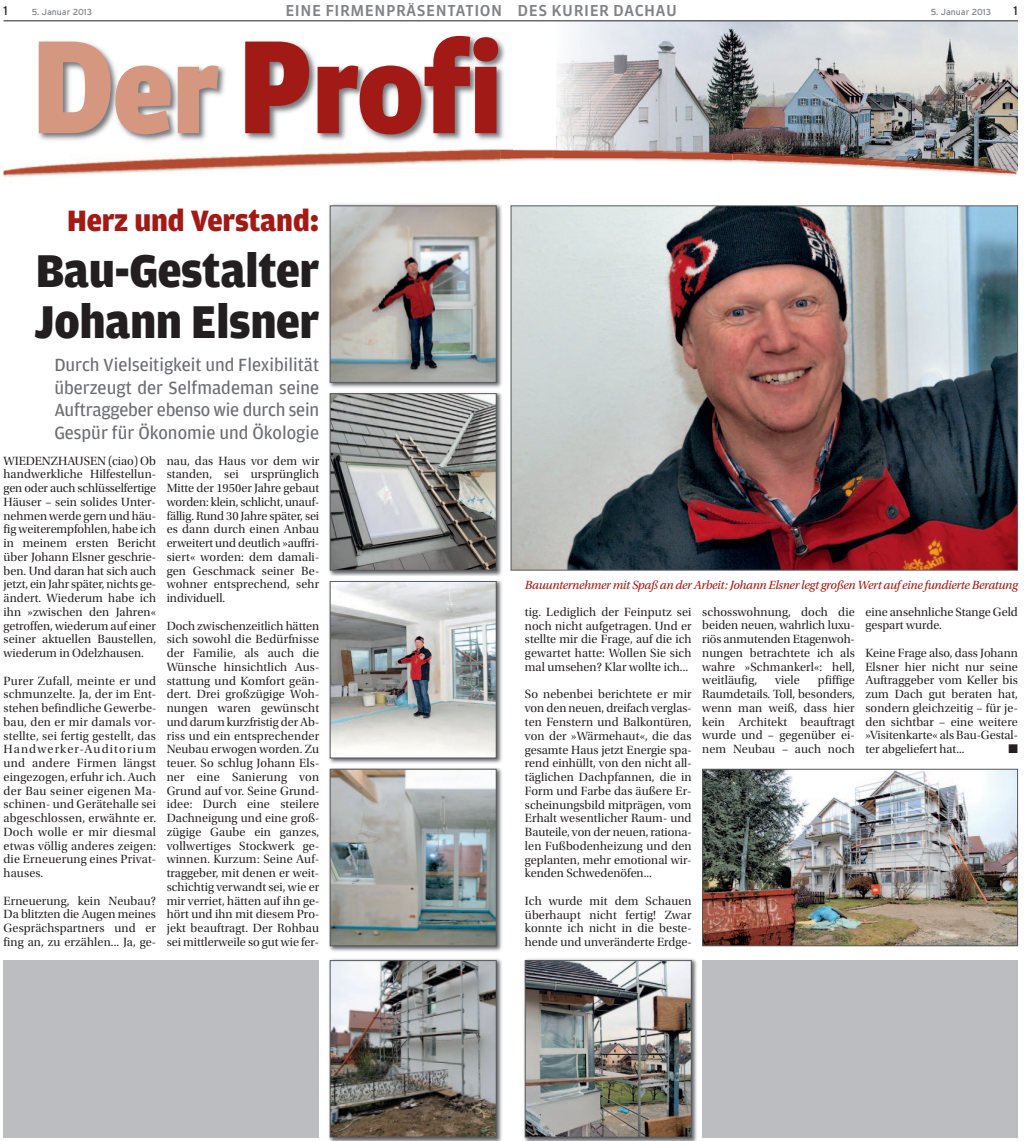
<style>
.page{position:relative;width:1025px;height:1141px;background:#fff}
.page>*{position:absolute;margin:0;border:0;box-sizing:border-box;transform-origin:0 0}
.t1{font:900 125px "Sanuk";letter-spacing:-.03em;color:#a21a15;scale:.95 1}
.t2{font:900 48.75px/50.5px "Amplitude";letter-spacing:-.01em;color:#231f20}
.t3{font:900 31.25px "Amplitude";letter-spacing:-.005em;color:#a21a15}
.t4{font:18.75px/22.5px "Amplitude";color:#6c6d70;text-align:justify}
.t5{font:500 15px "Sanuk";letter-spacing:.04em;color:#808285}
.t6{font:12.5px/13.8px "Utopia Std Subh";letter-spacing:.01em;color:#231f20;text-align:justify}
.t7{font:italic 12.5px "Utopia Std";letter-spacing:-.025em;color:#a21a15}
.t8{font:12.5px "Interstate";color:#231f20}
.t9{font:12.5px "Zapf Dingbats";color:#231f20}
.t10{font:8.75px "Interstate";color:#808285}
.s1{color:#d69780}
</style>
<div class="page">
<img style="left:524px;top:958px;width:173px;height:183px">
<img style="left:526px;top:962px;width:163px;height:173px">
<div style="left:524px;top:960px;width:167px;height:177px;border:1px solid #57585a"></div>
<div style="left:702px;top:960px;width:315px;height:177px;background:#bcbdc0"></div>
<div style="left:4px;top:960px;width:315px;height:177px;background:#bcbdc0"></div>
<img style="left:732px;top:22px;width:285px;height:114px">
<img style="left:3px;top:20px;width:570px;height:186px">
<img style="left:513px;top:22px;width:60px;height:128px">
<svg style="left:500px;top:186px;width:73px;height:10px"></svg>
<img style="left:573px;top:20px;width:159px;height:130px">
<img style="left:553px;top:20px;width:20px;height:1px">
<img style="left:1017px;top:136px;width:1px;height:14px">
<img style="left:732px;top:136px;width:285px;height:14px">
<img style="left:4px;top:136px;width:509px;height:50px">
<img style="left:500px;top:150px;width:518px;height:36px">
<img style="left:553px;top:151px;width:179px;height:27px">
<hr style="left:4px;top:21px;width:1013px;height:1px;background:#231f20">
<img style="left:325px;top:201px;width:180px;height:375px">
<img style="left:332px;top:208px;width:162px;height:173px">
<div style="left:330px;top:206px;width:166px;height:177px;border:1px solid #57585a"></div>
<img style="left:329px;top:581px;width:173px;height:183px">
<img style="left:332px;top:583px;width:162px;height:173px">
<div style="left:330px;top:581px;width:166px;height:177px;border:1px solid #57585a"></div>
<img style="left:329px;top:768px;width:173px;height:373px">
<img style="left:332px;top:962px;width:162px;height:173px">
<div style="left:330px;top:960px;width:166px;height:177px;border:1px solid #57585a"></div>
<img style="left:512px;top:208px;width:503px;height:360px">
<img style="left:332px;top:771px;width:162px;height:173px">
<div style="left:330px;top:769px;width:166px;height:177px;border:1px solid #57585a"></div>
<img style="left:332px;top:395px;width:162px;height:173px">
<div style="left:330px;top:393px;width:166px;height:177px;border:1px solid #57585a"></div>
<img style="left:704px;top:771px;width:311px;height:173px">
<div style="left:702px;top:769px;width:315px;height:177px;border:1px solid #57585a"></div>
<p class="t8" style="left:4px;top:6px;width:6px">1</p>
<p class="t10" style="left:32px;top:9px;width:62px">5. Januar 2013</p>
<p class="t5" style="left:285px;top:5px;width:393px">EINE FIRMENPRÄSENTATION DES KURIER DACHAU</p>
<p class="t10" style="left:930px;top:9px;width:62px">5. Januar 2013</p>
<h1 class="t1" style="left:30px;top:36px;width:500px"><span class="s1">Der</span> Profi</h1>
<p class="t8" style="left:1013px;top:6px;width:6px">1</p>
<h3 class="t3" style="left:67px;top:208px;width:253px">Herz und Verstand:</h3>
<h2 class="t2" style="left:34px;top:249px;width:286px">Bau-Gestalter<br>Johann Elsner</h2>
<h3 class="t4" style="left:54px;top:355px;width:266px">Durch Vielseitigkeit und Flexibilität überzeugt der Selfmademan seine Auftraggeber ebenso wie durch sein Gespür für Ökonomie und Ökologie</h3>
<p class="t6" style="left:4px;top:455px;width:154px">WIEDENZHAUSEN (ciao) Ob handwerkliche Hilfestellun&shy;gen oder auch schlüsselfertige Häuser – sein solides Unter&shy;nehmen werde gern und häu&shy;fig weiterempfohlen, habe ich in meinem ersten Bericht über Johann Elsner geschrie&shy;ben. Und daran hat sich auch jetzt, ein Jahr später, nichts ge&shy;ändert. Wiederum habe ich ihn »zwischen den Jahren« getroffen, wiederum auf einer seiner aktuellen Baustellen, wiederum in Odelzhausen.</p>
<p class="t6" style="left:4px;top:675px;width:154px">Purer Zufall, meinte er und schmunzelte. Ja, der im Ent&shy;stehen befindliche Gewerbe&shy;bau, den er mir damals vor&shy;stellte, sei fertig gestellt, das Handwerker-Auditorium und andere Firmen längst eingezogen, erfuhr ich. Auch der Bau seiner eigenen Ma&shy;schinen- und Gerätehalle sei abgeschlossen, erwähnte er.<br>Doch wolle er mir diesmal etwas völlig anderes zeigen: die Erneuerung eines Privat&shy;hauses.</p>
<p class="t6" style="left:4px;top:895px;width:154px">Erneuerung, kein Neubau?<br>Da blitzten die Augen meines Gesprächspartners und er fing an, zu erzählen... Ja, ge-</p>
<p class="t6" style="left:167px;top:455px;width:154px">nau, das Haus vor dem wir standen, sei ursprünglich Mitte der 1950er Jahre gebaut worden: klein, schlicht, unauf&shy;fällig. Rund 30 Jahre später, sei es dann durch einen Anbau erweitert und deutlich »auffri&shy;siert« worden: dem damali&shy;gen Geschmack seiner Be&shy;wohner entsprechend, sehr individuell.</p>
<p class="t6" style="left:167px;top:620px;width:154px">Doch zwischenzeitlich hätten sich sowohl die Bedürfnisse der Familie, als auch die Wünsche hinsichtlich Aus&shy;stattung und Komfort geän&shy;dert. Drei großzügige Woh&shy;nungen waren gewünscht und darum kurzfristig der Ab&shy;riss und ein entsprechender Neubau erwogen worden. Zu teuer. So schlug Johann Els&shy;ner eine Sanierung von Grund auf vor. Seine Grund&shy;idee: Durch eine steilere Dachneigung und eine groß&shy;zügige Gaube ein ganzes, vollwertiges Stockwerk ge&shy;winnen. Kurzum: Seine Auf&shy;traggeber, mit denen er weit&shy;schichtig verwandt sei, wie er mir verriet, hätten auf ihn ge&shy;hört und ihn mit diesem Pro&shy;jekt beauftragt. Der Rohbau sei mittlerweile so gut wie fer-</p>
<p class="t7" style="left:524px;top:580px;width:494px">Bauunternehmer mit Spaß an der Arbeit: Johann Elsner legt großen Wert auf eine fundierte Beratung</p>
<p class="t6" style="left:524px;top:606px;width:168px">tig. Lediglich der Feinputz sei noch nicht aufgetragen. Und er stellte mir die Frage, auf die ich gewartet hatte: Wollen Sie sich mal umsehen? Klar wollte ich...</p>
<p class="t6" style="left:524px;top:689px;width:168px">So nebenbei berichtete er mir von den neuen, dreifach verglas&shy;ten Fenstern und Balkontüren, von der »Wärmehaut«, die das gesamte Haus jetzt Energie spa&shy;rend einhüllt, von den nicht all&shy;täglichen Dachpfannen, die in Form und Farbe das äußere Er&shy;scheinungsbild mitprägen, vom Erhalt wesentlicher Raum- und Bauteile, von der neuen, rationa&shy;len Fußbodenheizung und den geplanten, mehr emotional wir&shy;kenden Schwedenöfen...</p>
<p class="t6" style="left:524px;top:895px;width:168px">Ich wurde mit dem Schauen überhaupt nicht fertig! Zwar konnte ich nicht in die beste&shy;hende und unveränderte Erdge-</p>
<p class="t6" style="left:702px;top:606px;width:154px">schosswohnung, doch die beiden neuen, wahrlich luxu&shy;riös anmutenden Etagenwoh&shy;nungen betrachtete ich als wahre »Schmankerl«: hell, weitläufig,</p>
<p class="t6" style="left:702px;top:674px;width:154px;text-indent:116px">pfiffige Raumdetails. Toll, besonders, wenn man weiß, dass hier kein Architekt beauftragt wurde und – gegenüber ei&shy;nem Neubau – auch noch</p>
<p class="t6" style="left:774px;top:674px;width:26px">viele</p>
<p class="t6" style="left:865px;top:606px;width:154px">eine ansehnliche Stange Geld gespart wurde.</p>
<p class="t6" style="left:865px;top:647px;width:154px">Keine Frage also, dass Johann Elsner hier nicht nur seine Auftraggeber vom Keller bis zum Dach gut beraten hat, sondern gleichzeitig – für je&shy;den sichtbar – eine weitere »Visitenkarte« als Bau-Gestal&shy;ter abgeliefert hat...</p>
<p class="t9" style="left:1007px;top:741px;width:11px">■</p>
</div>
